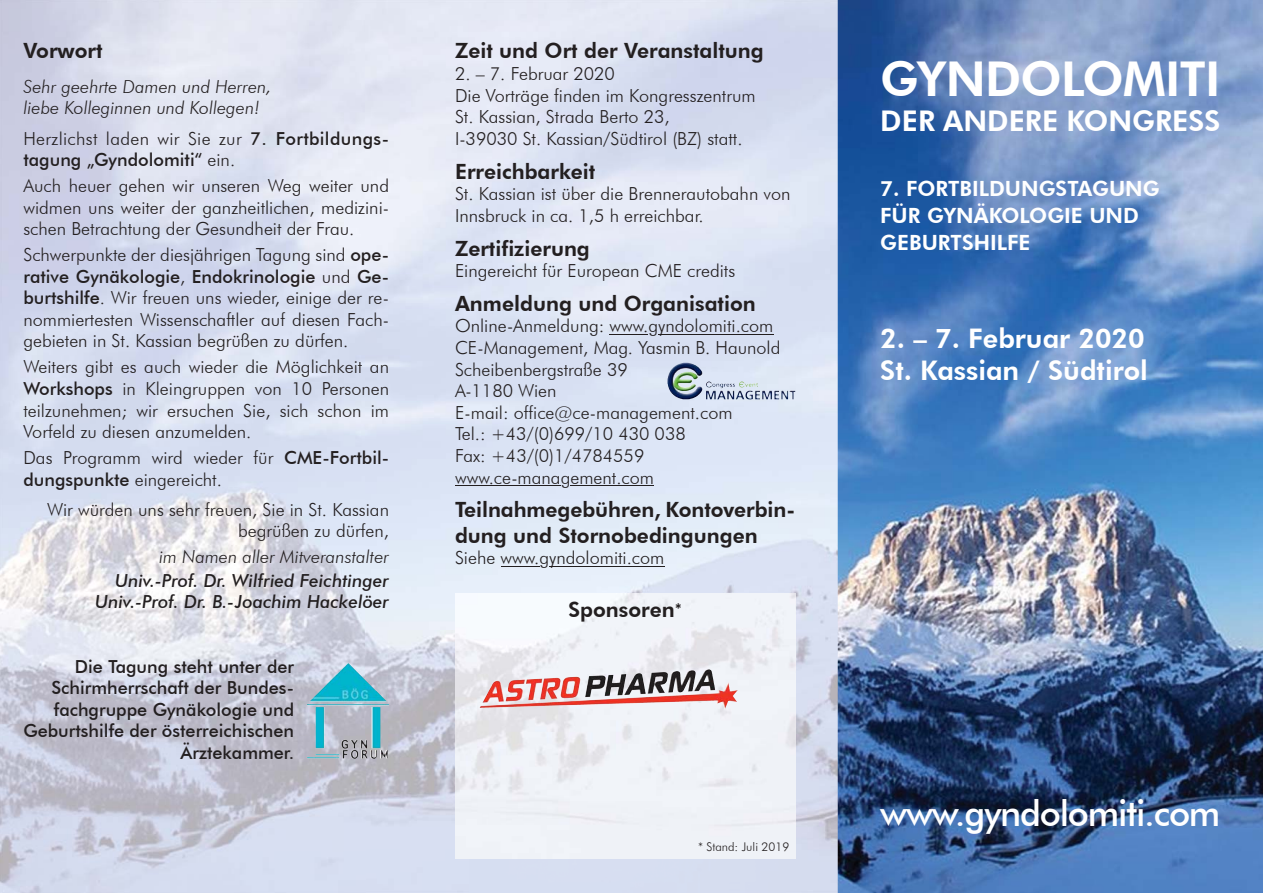
<style>
.page{position:relative;width:1263px;height:893px;background:#fff}
.page>*{position:absolute;margin:0;border:0;box-sizing:border-box;transform-origin:0 0}
.t1{font:800 48px "Futura BT";letter-spacing:-.015em;color:#fff}
.t2{font:500 36px "Futura BT";letter-spacing:-.035em;color:#fff}
.t3{font:800 28.5px "Futura BT";color:#fff}
.t4{font:800 27px/32.4px "Futura BT";color:#fff}
.t5{font:800 21px/25.2px "Futura BT";color:#231f20}
.t6{font:800 21px/27px "Futura BT";color:#fff}
.t7{font:300 18px/21.6px "Futura BT";color:#231f20}
.t8{font:500 18px/21.6px "Futura BT";color:#231f20}
.t9{font:italic 300 18px/21.6px "Futura BT";color:#231f20}
.t10{font:italic 500 18px/21.6px "Futura BT";color:#231f20;text-align:right}
.t11{font:300 12px "Futura BT";color:#231f20}
.s1{font-weight:300}
.s2{font-weight:500}
</style>
<div class="page">
<img style="left:838px;top:0;width:425px;height:893px">
<img style="left:0;top:0;width:732px;height:367px">
<img style="left:732px;top:0;width:106px;height:631px">
<img style="left:0;top:367px;width:365px;height:526px">
<img style="left:365px;top:367px;width:368px;height:264px">
<img style="left:365px;top:631px;width:105px;height:262px">
<img style="left:786px;top:631px;width:52px;height:262px">
<img style="left:455px;top:594px;width:340px;height:265px">
<img style="left:677px;top:669px;width:38px;height:24px">
<hr style="left:609px;top:334px;width:39px;height:1px;background:#231f20">
<hr style="left:658px;top:334px;width:115px;height:1px;background:#231f20">
<hr style="left:455px;top:485px;width:106px;height:1px;background:#231f20">
<hr style="left:570px;top:485px;width:84px;height:1px;background:#231f20">
<hr style="left:501px;top:566px;width:38px;height:1px;background:#231f20">
<hr style="left:549px;top:566px;width:115px;height:1px;background:#231f20">
<img style="left:673px;top:368px;width:26px;height:23px">
<img style="left:307px;top:663px;width:82px;height:96px">
<p class="t5" style="left:23px;top:38px;width:81px">Vorwort</p>
<p class="t9" style="left:23px;top:75px;width:250px">Sehr geehrte Damen und Herren, liebe Kolleginnen und Kollegen!</p>
<p class="t8" style="left:23px;top:127px;width:367px"><span class="s1">Herzlichst laden wir Sie zur</span> 7. Fortbildungs&shy;tagung „Gyndolomiti“ <span class="s1">ein.</span></p>
<p class="t7" style="left:23px;top:175px;width:367px;text-align:justify">Auch heuer gehen wir unseren Weg weiter und widmen uns weiter der ganzheitlichen, medizini&shy;schen Betrachtung der Gesundheit der Frau.</p>
<p class="t7" style="left:23px;top:244px;width:367px;text-align:justify">Schwerpunkte der diesjährigen Tagung sind <span class="s2">ope&shy;rative Gynäkologie</span>, <span class="s2">Endokrinologie</span> und <span class="s2">Ge&shy;burtshilfe</span>. Wir freuen uns wieder, einige der re&shy;nommiertesten Wissenschaftler auf diesen Fach&shy;gebieten in St. Kassian begrüßen zu dürfen.</p>
<p class="t7" style="left:23px;top:356px;width:367px;text-align:justify">Weiters gibt es auch wieder die Möglichkeit an <span class="s2">Workshops</span> in Kleingruppen von 10 Personen teilzunehmen; wir ersuchen Sie, sich schon im Vorfeld zu diesen anzumelden.</p>
<p class="t7" style="left:23px;top:447px;width:367px">Das Programm wird wieder für <span class="s2">CME-Fortbil&shy;dungspunkte</span> eingereicht.</p>
<p class="t7" style="left:47px;top:498px;width:343px;text-align:right">Wir würden uns sehr freuen, Sie in St. Kassian begrüßen zu dürfen,</p>
<p class="t9" style="left:159px;top:546px;width:231px">im Namen aller Mitveranstalter</p>
<p class="t10" style="left:95px;top:569px;width:295px">Univ.-Prof. Dr. Wilfried Feichtinger<br>Univ.-Prof. Dr. B.-Joachim Hackelöer</p>
<p class="t8" style="left:23px;top:655px;width:272px;text-align:right">Die Tagung steht unter der<br>Schirmherrschaft der Bundes&shy;fachgruppe Gynäkologie und<br>Geburtshilfe der österreichischen<br>Ärztekammer.</p>
<p class="t5" style="left:455px;top:38px;width:310px">Zeit und Ort der Veranstaltung</p>
<p class="t7" style="left:455px;top:63px;width:302px">2. – 7. Februar 2020<br>Die Vorträge finden im Kongresszentrum<br>St. Kassian, Strada Berto 23,<br>I-39030 St. Kassian/Südtirol (BZ) statt.</p>
<p class="t5" style="left:455px;top:158px;width:142px">Erreichbarkeit</p>
<p class="t7" style="left:455px;top:183px;width:337px">St. Kassian ist über die Brenner autobahn von<br>Innsbruck in ca. 1,5 h erreichbar.</p>
<p class="t5" style="left:455px;top:235px;width:136px">Zertifizierung</p>
<p class="t7" style="left:455px;top:260px;width:282px">Eingereicht für European CME credits</p>
<p class="t5" style="left:455px;top:291px;width:302px">Anmeldung und Organisation</p>
<p class="t7" style="left:455px;top:315px;width:327px">Online-Anmeldung: www.gyndolomiti.com<br>CE-Management, Mag. Yasmin B. Haunold<br>Scheibenbergstraße 39<br>A-1180 Wien<br>E-mail: office@ce-management.com<br>Tel.: +43/(0)699/10 430 038<br>Fax: +43/(0)1/4784559 www.ce-management.com</p>
<p class="t5" style="left:455px;top:497px;width:342px">Teilnahmegebühren, Kontover bin&shy;dung und Stornobedingungen</p>
<p class="t7" style="left:455px;top:547px;width:211px">Siehe www.gyndolomiti.com</p>
<p class="t5" style="left:568px;top:597px;width:115px">Sponsoren<sup>*</sup></p>
<p class="t11" style="left:698px;top:839px;width:93px">* Stand: Juli 2019</p>
<h1 class="t1" style="left:880px;top:50px;width:342px">GYNDOLOMITI</h1>
<h3 class="t3" style="left:880px;top:103px;width:342px">DER ANDERE KONGRESS</h3>
<p class="t6" style="left:880px;top:174px;width:281px">7. FORTBILDUNGSTAGUNG<br>FÜR GYNÄKOLOGIE UND<br>GEBURTSHILFE</p>
<h3 class="t4" style="left:880px;top:322px;width:269px">2. – 7. Februar 2020<br>St. Kassian / Südtirol</h3>
<h2 class="t2" style="left:880px;top:791px;width:342px">www.gyndolomiti.com</h2>
</div>
